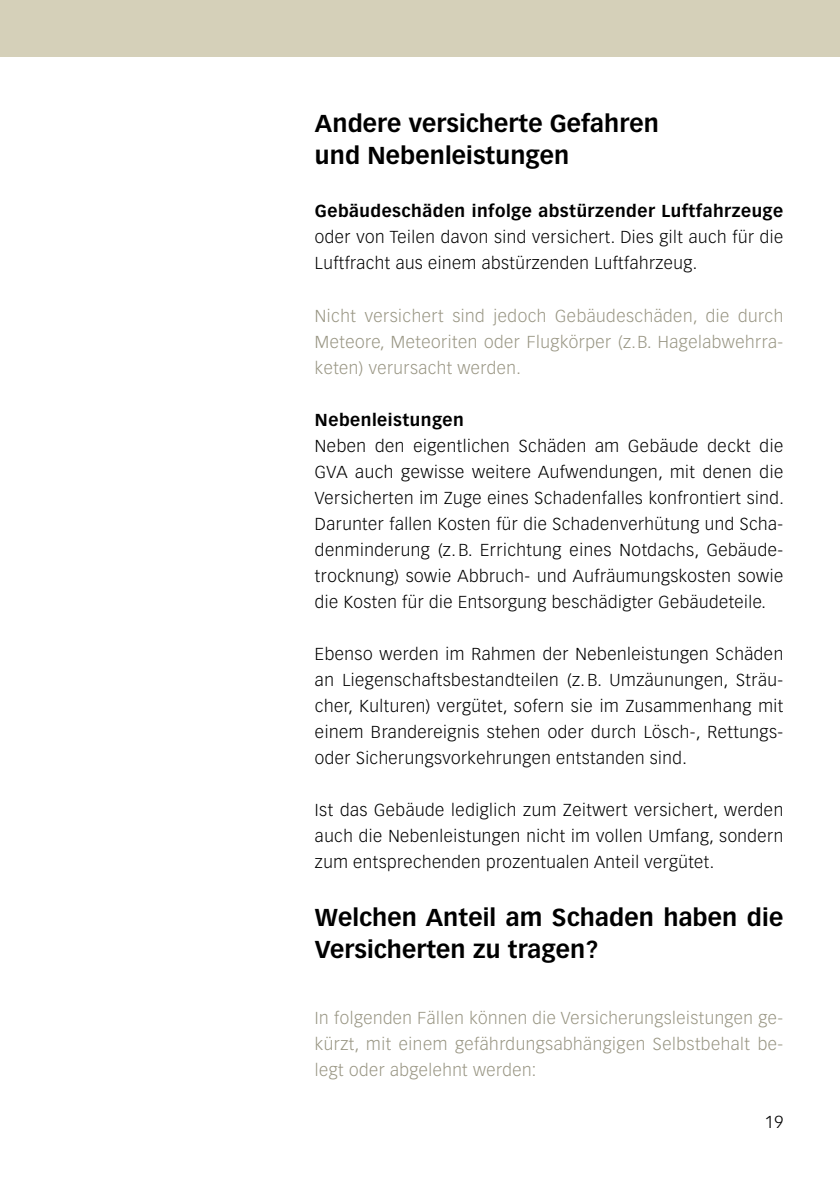
<style>
.page{position:relative;width:840px;height:1191px;background:#fff}
.page>*{position:absolute;margin:0;border:0;box-sizing:border-box;transform-origin:0 0}
.t1{font:700 24px/32px "Vectora LH";letter-spacing:.005em;color:#000}
.t2{font:300 17px/26px "Vectora LH";letter-spacing:.03em;color:#000;text-align:justify}
.t3{font:300 17px/26px "Vectora LH";letter-spacing:.03em;color:#999684;text-align:justify}
.t4{font:700 17px "Vectora LH";letter-spacing:.03em;color:#000}
</style>
<div class="page">
<div style="left:0;top:0;width:839px;height:57px;background:#d5d0b9"></div>
<h1 class="t1" style="left:315px;top:108px;width:345px">Andere versicherte Gefahren und Nebenleistungen</h1>
<p class="t4" style="left:315px;top:201px;width:469px">Gebäudeschäden infolge abstürzender Luftfahrzeuge</p>
<p class="t2" style="left:315px;top:225px;width:469px">oder von Teilen davon sind versichert. Dies gilt auch für die<br>Luftfracht aus einem abstürzenden Luftfahrzeug.</p>
<p class="t3" style="left:315px;top:303px;width:469px">Nicht versichert sind jedoch Gebäudeschäden, die durch Meteore, Meteoriten oder Flugkörper (z.B. Hagelabwehrra&shy;keten) verursacht werden.</p>
<p class="t4" style="left:315px;top:409px;width:150px">Nebenleistungen</p>
<p class="t2" style="left:315px;top:433px;width:470px">Neben den eigentlichen Schäden am Gebäude deckt die GVA auch gewisse weitere Aufwendungen, mit denen die Versicherten im Zuge eines Schadenfalles konfrontiert sind.<br>Darunter fallen Kosten für die Schadenverhütung und Scha&shy;denminderung (z.B. Errichtung eines Notdachs, Gebäude&shy;trocknung) sowie Abbruch- und Aufräumungskosten sowie die Kosten für die Entsorgung beschädigter Gebäudeteile.</p>
<p class="t2" style="left:315px;top:641px;width:469px">Ebenso werden im Rahmen der Nebenleistungen Schäden an Liegenschaftsbestandteilen (z.B. Umzäunungen, Sträu&shy;cher, Kulturen) vergütet, sofern sie im Zusammenhang mit einem Brandereignis stehen oder durch Lösch-, Rettungs&shy;oder Sicherungsvorkehrungen entstanden sind.</p>
<p class="t2" style="left:315px;top:797px;width:469px">Ist das Gebäude lediglich zum Zeitwert versichert, werden auch die Nebenleistungen nicht im vollen Umfang, sondern zum entsprechenden prozentualen Anteil vergütet.</p>
<h1 class="t1" style="left:315px;top:901px;width:469px">Welchen Anteil am Schaden haben die<br>Versicherten zu tragen?</h1>
<p class="t3" style="left:315px;top:1005px;width:469px">In folgenden Fällen können die Versicherungsleistungen ge&shy;kürzt, mit einem gefährdungsabhängigen Selbstbehalt be&shy;legt oder abgelehnt werden:</p>
<p class="t2" style="left:764px;top:1109px;width:20px">19</p>
</div>
